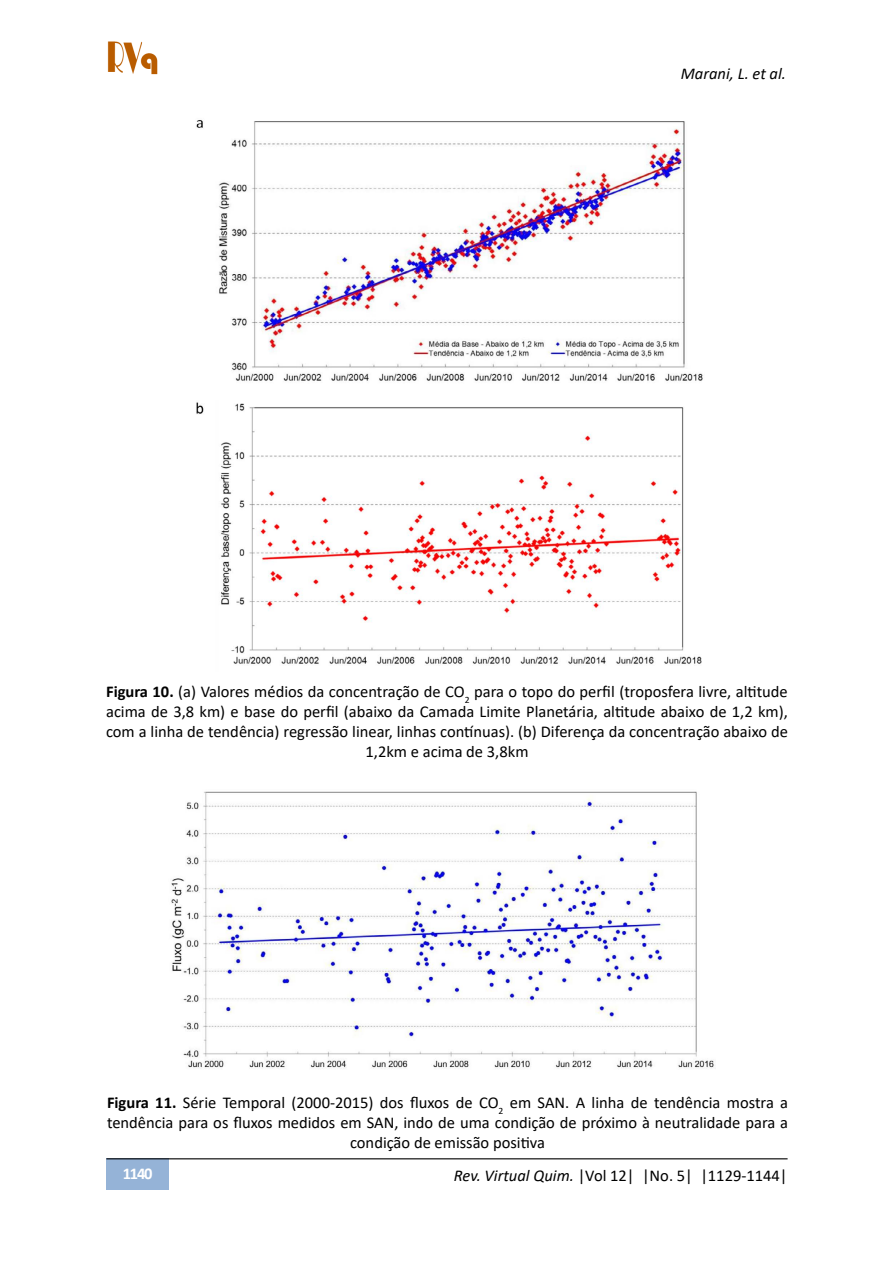
<style>
.page{position:relative;width:894px;height:1263px;background:#fff}
.page>*{position:absolute;margin:0;border:0;box-sizing:border-box;transform-origin:0 0}
.t1{font:16.5px/19.8px "Calibri";color:#000;text-align:center}
.t2{font:italic 16.5px "Calibri";color:#000}
.t3{font:700 16.5px "Calibri";color:#fff}
.s1{font-weight:700}
.s2{font-style:italic}
</style>
<div class="page">
<div style="left:106px;top:1158px;width:63px;height:32px;background:#95b3d7"></div>
<hr style="left:106px;top:1158px;width:681px;height:1px;background:#000">
<img style="left:107px;top:41px;width:51px;height:34px">
<img style="left:196px;top:120px;width:507px;height:544px">
<img style="left:171px;top:791px;width:543px;height:278px">
<p class="t2" style="left:680px;top:62px;width:107px">Marani, L. et al.</p>
<p class="t1" style="left:106px;top:681px;width:683px"><span class="s1">Figura 10.</span> (a) Valores médios da concentração de CO<sub>2</sub> para o topo do perfil (troposfera livre, altitude acima de 3,8 km) e base do perfil (abaixo da Camada Limite Planetária, altitude abaixo de 1,2 km), com a linha de tendência) regressão linear, linhas contínuas). (b) Diferença da concentração abaixo de 1,2km e acima de 3,8km</p>
<p class="t1" style="left:107px;top:1092px;width:682px"><span class="s1">Figura 11.</span> Série Temporal (2000-2015) dos fluxos de CO<sub>2</sub> em SAN. A linha de tendência mostra a tendência para os fluxos medidos em SAN, indo de uma condição de próximo à neutralidade para a condição de emissão positiva</p>
<p class="t3" style="left:123px;top:1162px;width:31px">1140</p>
<p class="t1" style="left:454px;top:1165px;width:335px"><span class="s2">Rev. Virtual Quim.</span> |Vol 12| |No. 5| |1129-1144|</p>
</div>
